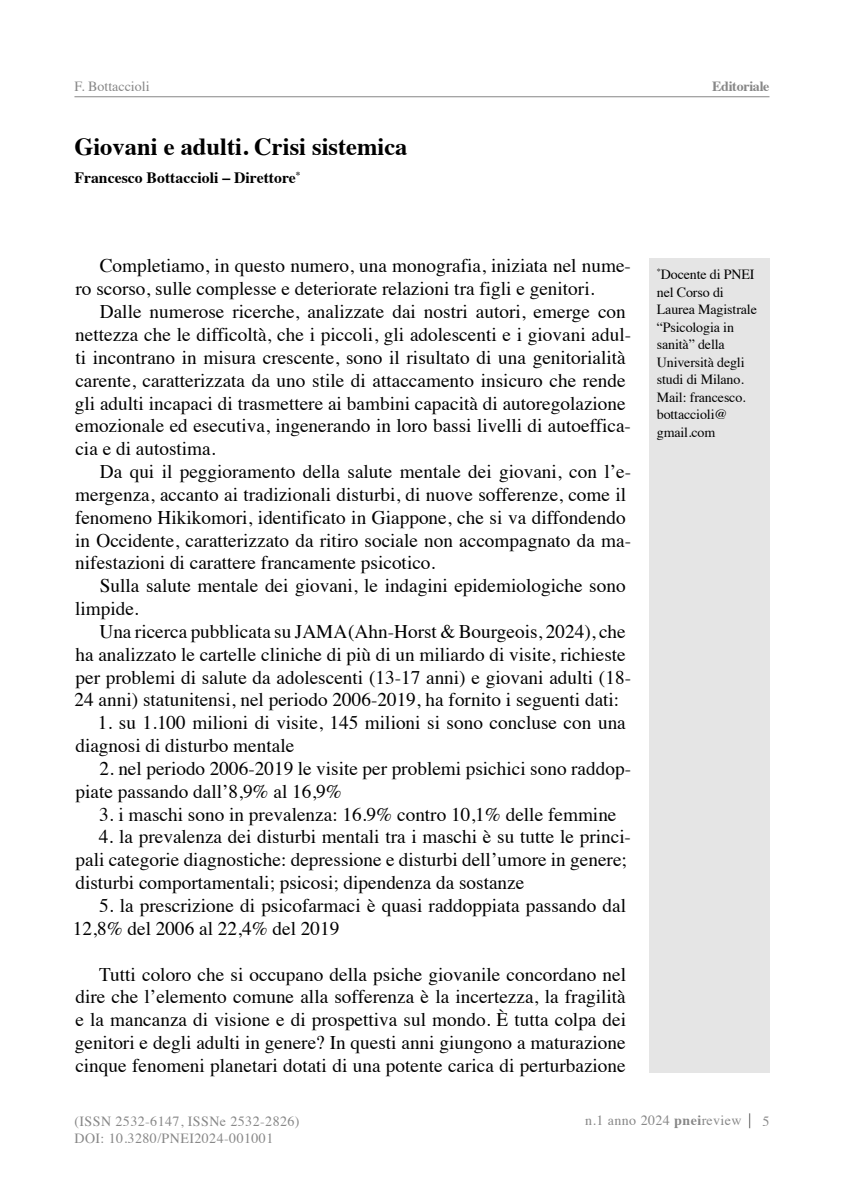
<style>
.page{position:relative;width:844px;height:1191px;background:#fff}
.page>*{position:absolute;margin:0;border:0;box-sizing:border-box;transform-origin:0 0}
.t1{font:700 24.5px "Times";color:#000}
.t2{font:19.25px/22.8px "Times";color:#000}
.t3{font:700 15.75px "Times";color:#000}
.t4{font:14px/17.5px "Times";letter-spacing:-.01em;color:#000}
.t5{font:14px/17.5px "Times";letter-spacing:.03em;color:#878787}
.t6{font:14px "Times";color:#878787}
.t7{font:700 14px "Times";letter-spacing:-.02em;color:#878787}
.s1{font-weight:700}
</style>
<div class="page">
<svg style="left:749px;top:1113px;width:1px;height:15px"></svg>
<hr style="left:74px;top:96px;width:695px;height:1px;background:#878787">
<div style="left:648px;top:137px;width:121px;height:935px;background:#e5e5e5"></div>
<div style="left:600px;top:113px;width:215px;height:145px;background:#fff"></div>
<p class="t6" style="left:74px;top:73px;width:77px">F. Bottaccioli</p>
<p class="t7" style="left:712px;top:73px;width:59px">Editoriale</p>
<p class="t1" style="left:74px;top:123px;width:334px">Giovani e adulti. Crisi sistemica</p>
<p class="t3" style="left:74px;top:162px;width:227px">Francesco Bottaccioli – Direttore<sup>*</sup></p>
<p class="t2" style="left:75px;top:253px;width:557px;text-indent:24px">Completiamo, in questo numero, una monografia, iniziata nel nume&shy;ro scorso, sulle complesse e deteriorate relazioni tra figli e genitori.</p>
<p class="t2" style="left:75px;top:299px;width:557px;text-indent:25px">Dalle numerose ricerche, analizzate dai nostri autori, emerge con nettezza che le difficoltà, che i piccoli, gli adolescenti e i giovani adul&shy;ti incontrano in misura crescente, sono il risultato di una genitorialità carente, caratterizzata da uno stile di attaccamento insicuro che rende gli adulti incapaci di trasmettere ai bambini capacità di autoregolazione emozionale ed esecutiva, ingenerando in loro bassi livelli di autoeffica&shy;cia e di autostima.</p>
<p class="t2" style="left:75px;top:458px;width:557px;text-indent:25px">Da qui il peggioramento della salute mentale dei giovani, con l’e&shy;mergenza, accanto ai tradizionali disturbi, di nuove sofferenze, come il fenomeno Hikikomori, identificato in Giappone, che si va diffondendo in Occidente, caratterizzato da ritiro sociale non accompagnato da ma&shy;nifestazioni di carattere francamente psicotico.</p>
<p class="t2" style="left:75px;top:573px;width:552px;text-indent:25px">Sulla salute mentale dei giovani, le indagini epidemiologiche sono limpide.</p>
<p class="t2" style="left:74px;top:618px;width:558px;text-indent:25px">Una ricerca pubblicata su JAMA(Ahn-Horst &amp; Bourgeois, 2024), che ha analizzato le cartelle cliniche di più di un miliardo di visite, richieste per problemi di salute da adolescenti (13-17 anni) e giovani adulti (18- 24 anni) statunitensi, nel periodo 2006-2019, ha fornito i seguenti dati:</p>
<p class="t2" style="left:75px;top:710px;width:551px;text-indent:22px">1. su 1.100 milioni di visite, 145 milioni si sono concluse con una diagnosi di disturbo mentale</p>
<p class="t2" style="left:75px;top:755px;width:557px;text-indent:24px">2. nel periodo 2006-2019 le visite per problemi psichici sono raddop&shy;piate passando dall’8,9% al 16,9%</p>
<p class="t2" style="left:99px;top:801px;width:518px">3. i maschi sono in prevalenza: 16.9% contro 10,1% delle femmine</p>
<p class="t2" style="left:75px;top:824px;width:557px;text-indent:24px">4. la prevalenza dei disturbi mentali tra i maschi è su tutte le princi&shy;pali categorie diagnostiche: depressione e disturbi dell’umore in genere; disturbi comportamentali; psicosi; dipendenza da sostanze</p>
<p class="t2" style="left:73px;top:892px;width:554px;text-indent:26px">5. la prescrizione di psicofarmaci è quasi raddoppiata passando dal<br>12,8% del 2006 al 22,4% del 2019</p>
<p class="t2" style="left:75px;top:961px;width:552px;text-align:justify;text-indent:24px">Tutti coloro che si occupano della psiche giovanile concordano nel dire che l’elemento comune alla sofferenza è la incertezza, la fragilità e la mancanza di visione e di prospettiva sul mondo. È tutta colpa dei genitori e degli adulti in genere? In questi anni giungono a maturazione cinque fenomeni planetari dotati di una potente carica di perturbazione</p>
<p class="t4" style="left:656px;top:264px;width:102px"><sup>*</sup>Docente di PNEI nel Corso di<br>Laurea Magistrale “Psicologia in sanità” della<br>Università degli studi di Milano.<br>Mail: francesco. bottaccioli@ gmail.com</p>
<p class="t5" style="left:74px;top:1111px;width:226px">(ISSN 2532-6147, ISSNe 2532-2826)<br>DOI: 10.3280/PNEI2024-001001</p>
<p class="t5" style="left:585px;top:1110px;width:158px">n.1 anno 2024 <span class="s1">pnei</span>review</p>
<p class="t5" style="left:762px;top:1111px;width:8px">5</p>
</div>
